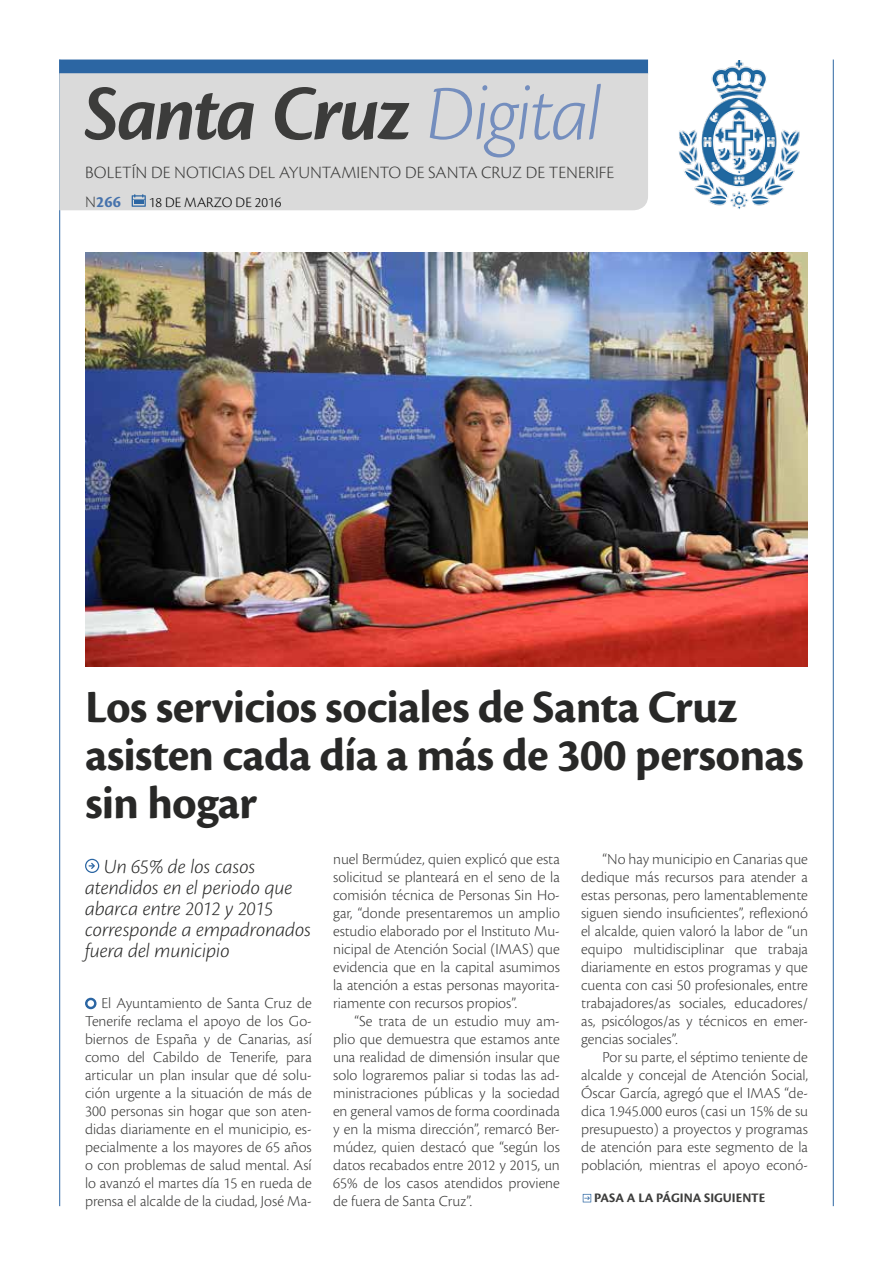
<style>
.page{position:relative;width:893px;height:1263px;background:#fff}
.page>*{position:absolute;margin:0;border:0;box-sizing:border-box;transform-origin:0 0}
.t1{font:81px "Cronos Pro Bold Disp It";letter-spacing:-.03em;color:#3c3c3b}
.t2{font:700 48px/48px "Cronos Pro";letter-spacing:-.015em;color:#282827}
.t3{font:italic 300 21px/21px "Cronos Pro";letter-spacing:-.005em;color:#282827}
.t4{font:300 18px "Cronos Pro";color:#3c3c3b}
.t5{font:700 16.5px "Cronos Pro";color:#4672ac}
.t6{font:300 15.9px/18px "Cronos Pro";color:#3c3c3b;text-align:justify}
.t7{font:300 15px "Cronos Pro";color:#000}
.t8{font:700 13.5px "Cronos Pro";color:#3c3c3b}
.s1{font-family:"Cronos Pro";font-weight:300;font-style:italic;color:#748ebe}
.s2{font-weight:300;color:#3c3c3b}
</style>
<div class="page">
<hr style="left:59px;top:60px;width:1px;height:1146px;background:#2c66a3">
<img style="left:679px;top:60px;width:121px;height:149px">
<hr style="left:833px;top:60px;width:1px;height:1146px;background:#2c66a3">
<div style="left:59px;top:60px;width:589px;height:15px;background:#2c66a3"></div>
<div style="left:59px;top:72px;width:590px;height:139px;background:#dadada"></div>
<svg style="left:132px;top:194px;width:14px;height:13px"></svg>
<svg style="left:85px;top:997px;width:12px;height:13px"></svg>
<img style="left:85px;top:252px;width:723px;height:414px">
<svg style="left:85px;top:859px;width:14px;height:14px"></svg>
<svg style="left:583px;top:1194px;width:8px;height:8px"></svg>
<h1 class="t1" style="left:85px;top:67px;width:519px">Santa Cruz <span class="s1">Digital</span></h1>
<p class="t4" style="left:85px;top:162px;width:530px">BOLETÍN DE NOTICIAS DEL AYUNTAMIENTO DE SANTA CRUZ DE TENERIFE</p>
<p class="t5" style="left:85px;top:192px;width:38px"><span class="s2">N</span>266</p>
<p class="t7" style="left:149px;top:193px;width:134px">18 DE MARZO DE 2016</p>
<h2 class="t2" style="left:85px;top:683px;width:720px">Los servicios sociales de Santa Cruz asisten cada día a más de 300 personas sin hogar</h2>
<h3 class="t3" style="left:85px;top:856px;width:228px;text-indent:19px">Un 65% de los casos atendidos en el periodo que abarca entre 2012 y 2015 corresponde a empadronados fuera del municipio</h3>
<p class="t6" style="left:333px;top:850px;width:228px">nuel Bermúdez, quien explicó que esta solicitud se planteará en el seno de la comisión técnica de Personas Sin Ho&shy;gar, “donde presentaremos un amplio estudio elaborado por el Instituto Mu&shy;nicipal de Atención Social (IMAS) que evidencia que en la capital asumimos la atención a estas personas mayorita&shy;riamente con recursos propios”.</p>
<p class="t6" style="left:333px;top:1012px;width:228px;text-indent:21px">“Se trata de un estudio muy am&shy;plio que demuestra que estamos ante una realidad de dimensión insular que solo lograremos paliar si todas las ad&shy;ministraciones públicas y la sociedad en general vamos de forma coordinada y en la misma dirección”, remarcó Ber&shy;múdez, quien destacó que “según los datos recabados entre 2012 y 2015, un 65% de los casos atendidos proviene de fuera de Santa Cruz”.</p>
<p class="t6" style="left:581px;top:850px;width:228px;text-indent:21px">“No hay municipio en Canarias que dedique más recursos para atender a estas personas, pero lamentablemente siguen siendo insuficientes”, reflexionó el alcalde, quien valoró la labor de “un equipo multidisciplinar que trabaja diariamente en estos programas y que cuenta con casi 50 profesionales, entre trabajadores/as sociales, educadores/ as, psicólogos/as y técnicos en emer&shy;gencias sociales”.</p>
<p class="t6" style="left:581px;top:1048px;width:228px;text-indent:21px">Por su parte, el séptimo teniente de alcalde y concejal de Atención Social, Óscar García, agregó que el IMAS “de&shy;dica 1.945.000 euros (casi un 15% de su presupuesto) a proyectos y programas de atención para este segmento de la población, mientras el apoyo econó-</p>
<p class="t6" style="left:85px;top:994px;width:228px;text-indent:16px">El Ayuntamiento de Santa Cruz de Tenerife reclama el apoyo de los Go&shy;biernos de España y de Canarias, así como del Cabildo de Tenerife, para articular un plan insular que dé solu&shy;ción urgente a la situación de más de 300 personas sin hogar que son aten&shy;didas diariamente en el municipio, es&shy;pecialmente a los mayores de 65 años o con problemas de salud mental. Así lo avanzó el martes día 15 en rueda de prensa el alcalde de la ciudad, José Ma-</p>
<p class="t8" style="left:594px;top:1190px;width:173px">PASA A LA PÁGINA SIGUIENTE</p>
</div>
